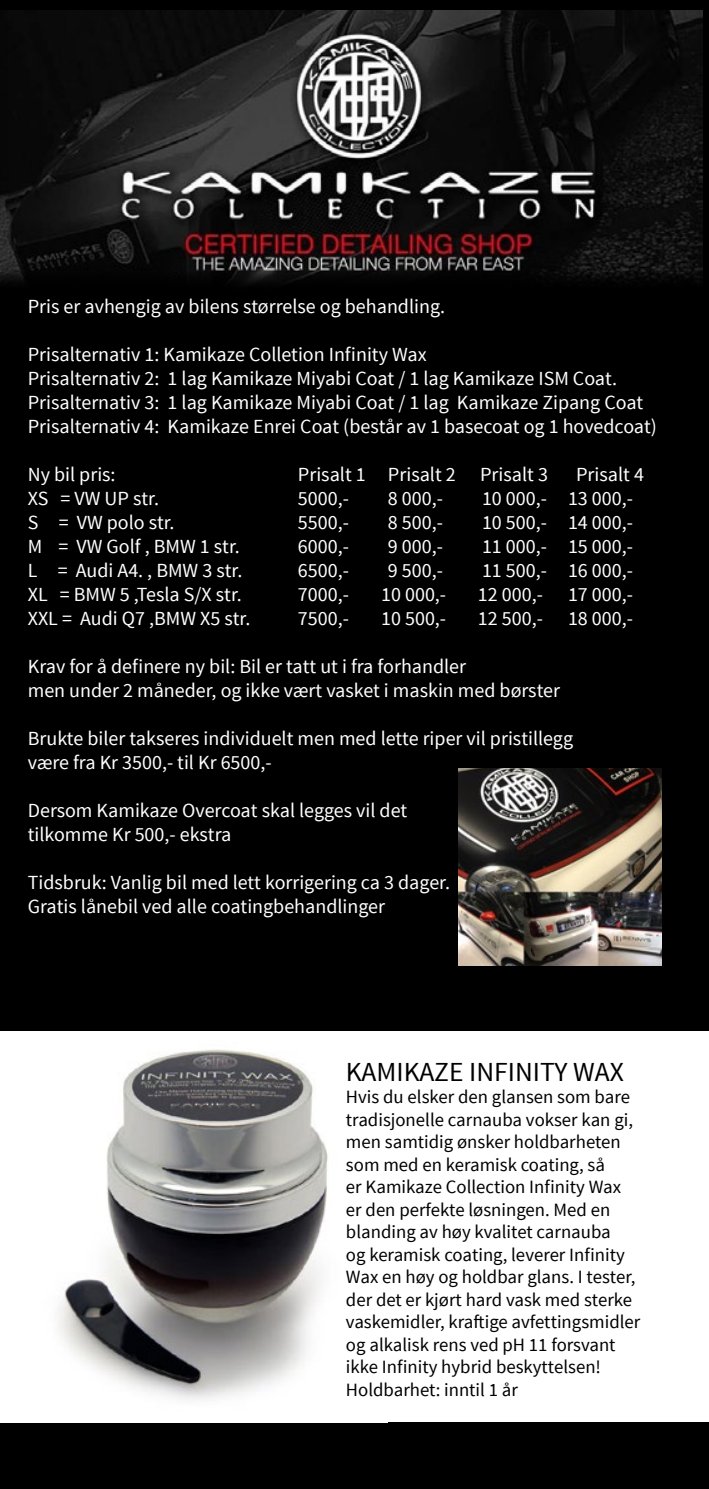
<style>
.page{position:relative;width:709px;height:1489px;background:#fff}
.page>*{position:absolute;margin:0;border:0;box-sizing:border-box;transform-origin:0 0}
.t1{font:27.5px "Source Sans Pro";color:#000}
.t2{font:20px/24px "Source Sans Pro";color:#fff}
.t3{font:18.75px/22.5px "Source Sans Pro";color:#000}
</style>
<div class="page">
<div style="left:0;top:0;width:709px;height:1488px;background:#000"></div>
<img style="left:0;top:11px;width:703px;height:272px">
<img style="left:0;top:1031px;width:363px;height:391px">
<div style="left:363px;top:1031px;width:346px;height:391px;background:#fff"></div>
<img style="left:459px;top:768px;width:202px;height:197px">
<p class="t2" style="left:28px;top:294px;width:419px">Pris er avhengig av bilens størrelse og behandling.</p>
<p class="t2" style="left:28px;top:342px;width:630px">Prisalternativ 1: Kamikaze Colletion Infinity Wax<br>Prisalternativ 2: 1 lag Kamikaze Miyabi Coat / 1 lag Kamikaze ISM Coat.<br>Prisalternativ 3: 1 lag Kamikaze Miyabi Coat / 1 lag Kamikaze Zipang Coat Prisalternativ 4: Kamikaze Enrei Coat (består av 1 basecoat og 1 hovedcoat)</p>
<p class="t2" style="left:28px;top:462px;width:89px">Ny bil pris:</p>
<p class="t2" style="left:298px;top:462px;width:251px">Prisalt 1 Prisalt 2 Prisalt 3</p>
<p class="t2" style="left:576px;top:462px;width:69px">Prisalt 4</p>
<p class="t2" style="left:28px;top:486px;width:133px">XS = VW UP str.</p>
<p class="t2" style="left:298px;top:486px;width:52px">5000,-</p>
<p class="t2" style="left:388px;top:486px;width:57px">8 000,-</p>
<p class="t2" style="left:482px;top:486px;width:152px">10 000,- 13 000,-</p>
<p class="t2" style="left:28px;top:510px;width:148px">S = VW polo str.</p>
<p class="t2" style="left:298px;top:510px;width:52px">5500,-</p>
<p class="t2" style="left:388px;top:510px;width:57px">8 500,-</p>
<p class="t2" style="left:482px;top:510px;width:152px">10 500,- 14 000,-</p>
<p class="t2" style="left:28px;top:534px;width:213px">M = VW Golf , BMW 1 str.</p>
<p class="t2" style="left:298px;top:534px;width:52px">6000,-</p>
<p class="t2" style="left:388px;top:534px;width:57px">9 000,-</p>
<p class="t2" style="left:482px;top:534px;width:152px">11 000,- 15 000,-</p>
<p class="t2" style="left:28px;top:558px;width:216px">L = Audi A4. , BMW 3 str.</p>
<p class="t2" style="left:298px;top:558px;width:52px">6500,-</p>
<p class="t2" style="left:388px;top:558px;width:57px">9 500,-</p>
<p class="t2" style="left:482px;top:558px;width:152px">11 500,- 16 000,-</p>
<p class="t2" style="left:28px;top:582px;width:215px">XL = BMW 5 ,Tesla S/X str.</p>
<p class="t2" style="left:298px;top:582px;width:52px">7000,-</p>
<p class="t2" style="left:381px;top:582px;width:66px">10 000,-</p>
<p class="t2" style="left:478px;top:582px;width:66px">12 000,-</p>
<p class="t2" style="left:568px;top:582px;width:66px">17 000,-</p>
<p class="t2" style="left:28px;top:606px;width:224px">XXL = Audi Q7 ,BMW X5 str.</p>
<p class="t2" style="left:298px;top:606px;width:52px">7500,-</p>
<p class="t2" style="left:381px;top:606px;width:66px">10 500,-</p>
<p class="t2" style="left:478px;top:606px;width:66px">12 500,-</p>
<p class="t2" style="left:568px;top:606px;width:66px">18 000,-</p>
<p class="t2" style="left:28px;top:654px;width:534px">Krav for å definere ny bil: Bil er tatt ut i fra forhandler<br>men under 2 måneder, og ikke vært vasket i maskin med børster</p>
<p class="t2" style="left:28px;top:726px;width:547px">Brukte biler takseres individuelt men med lette riper vil pristillegg være fra Kr 3500,- til Kr 6500,-</p>
<p class="t2" style="left:28px;top:798px;width:381px">Dersom Kamikaze Overcoat skal legges vil det tilkomme Kr 500,- ekstra</p>
<p class="t2" style="left:28px;top:870px;width:424px">Tidsbruk: Vanlig bil med lett korrigering ca 3 dager.<br>Gratis lånebil ved alle coatingbehandlinger</p>
<h1 class="t1" style="left:346px;top:1054px;width:279px">KAMIKAZE INFINITY WAX</h1>
<p class="t3" style="left:346px;top:1085px;width:296px">Hvis du elsker den glansen som bare tradisjonelle carnauba vokser kan gi, men samtidig ønsker holdbarheten som med en keramisk coating, så<br>er Kamikaze Collection Infinity Wax er den perfekte løsningen. Med en blanding av høy kvalitet carnauba<br>og keramisk coating, leverer Infinity Wax en høy og holdbar glans. I tester, der det er kjørt hard vask med sterke vaskemidler, kraftige avfettingsmidler og alkalisk rens ved pH 11 forsvant ikke Infinity hybrid beskyttelsen!<br>Holdbarhet: inntil 1 år</p>
</div>
